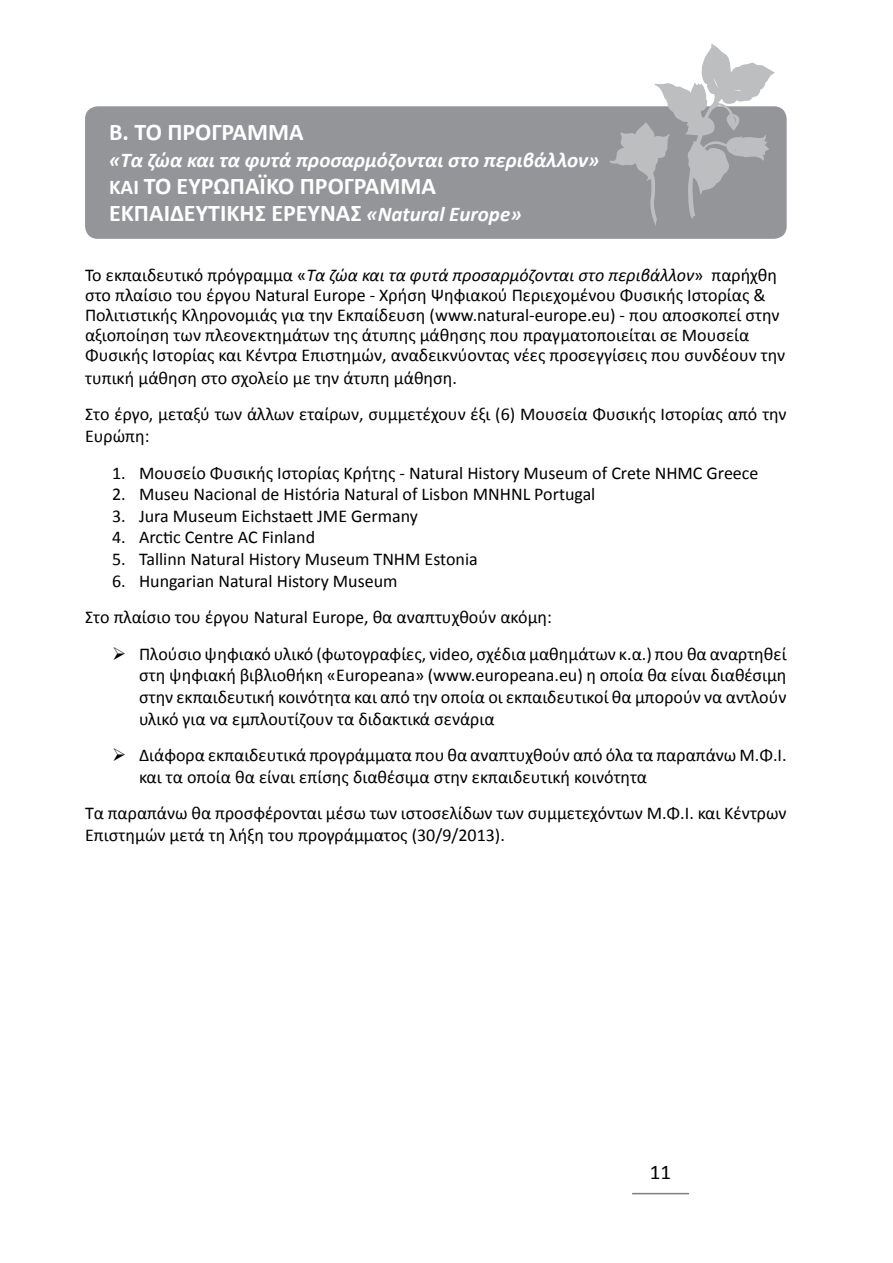
<style>
.page{position:relative;width:893px;height:1263px;background:#fff}
.page>*{position:absolute;margin:0;border:0;box-sizing:border-box;transform-origin:0 0}
.t1{font:700 24px/27px "Calibri";color:#fff}
.t2{font:italic 700 21px "Calibri";color:#fff}
.t3{font:21px "Calibri";color:#000}
.t4{font:18px/21.6px "Calibri";color:#000}
.s1{font-size:21px}
.s2{font-style:italic;font-size:21px}
.s3{font-style:italic}
</style>
<div class="page">
<hr style="left:632px;top:1193px;width:57px;height:1px;background:#7c7d80">
<div style="left:85px;top:106px;width:702px;height:133px;background:#939598;border-radius:13px"></div>
<svg style="left:609px;top:44px;width:166px;height:182px"></svg>
<h1 class="t1" style="left:109px;top:118px;width:196px">Β. ΤΟ ΠΡΟΓΡΑΜΜΑ</h1>
<p class="t2" style="left:109px;top:147px;width:492px">«Τα ζώα και τα φυτά προσαρμόζονται στο περιβάλλον»</p>
<h1 class="t1" style="left:109px;top:172px;width:414px"><span class="s1">ΚΑΙ</span> ΤΟ ΕΥΡΩΠΑΪΚΟ ΠΡΟΓΡΑΜΜΑ<br>ΕΚΠΑΙΔΕΥΤΙΚΗΣ ΕΡΕΥΝΑΣ <span class="s2">«Natural Europe»</span></h1>
<p class="t4" style="left:85px;top:265px;width:702px;line-height:19.8px">Το εκπαιδευτικό πρόγραμμα «<span class="s3">Τα ζώα και τα φυτά προσαρμόζονται στο περιβάλλον</span>» παρήχθη στο πλαίσιο του έργου Natural Europe - Χρήση Ψηφιακού Περιεχομένου Φυσικής Ιστορίας &amp; Πολιτιστικής Κληρονομιάς για την Εκπαίδευση (www.natural-europe.eu) - που αποσκοπεί στην αξιοποίηση των πλεονεκτημάτων της άτυπης μάθησης που πραγματοποιείται σε Μουσεία Φυσικής Ιστορίας και Κέντρα Επιστημών, αναδεικνύοντας νέες προσεγγίσεις που συνδέουν την</p>
<p class="t4" style="left:85px;top:359px;width:703px;line-height:36.6px">τυπική μάθηση στο σχολείο με την άτυπη μάθηση.<br>Στο έργο, μεταξύ των άλλων εταίρων, συμμετέχουν έξι (6) Μουσεία Φυσικής Ιστορίας από την</p>
<p class="t4" style="left:85px;top:424px;width:66px">Ευρώπη:</p>
<p class="t4" style="left:112px;top:461px;width:648px">1. Μουσείο Φυσικής Ιστορίας Κρήτης - Natural History Museum of Crete NHMC Greece</p>
<p class="t4" style="left:112px;top:482px;width:485px">2. Museu Nacional de História Natural of Lisbon MNHNL Portugal</p>
<p class="t4" style="left:112px;top:504px;width:307px">3. Jura Museum Eichstaett JME Germany</p>
<p class="t4" style="left:112px;top:526px;width:205px">4. Arctic Centre AC Finland</p>
<p class="t4" style="left:112px;top:547px;width:367px">5. Tallinn Natural History Museum TNHM Estonia</p>
<p class="t4" style="left:85px;top:561px;width:468px;line-height:36.6px;text-indent:27px">6. Hungarian Natural History Museum<br>Στο πλαίσιο του έργου Natural Europe, θα αναπτυχθούν ακόμη:</p>
<p class="t4" style="left:139px;top:642px;width:649px;text-align:justify;text-indent:-27px">➢ Πλούσιο ψηφιακό υλικό (φωτογραφίες, video, σχέδια μαθημάτων κ.α.) που θα αναρτηθεί στη ψηφιακή βιβλιοθήκη «Europeana» (www.europeana.eu) η οποία θα είναι διαθέσιμη στην εκπαιδευτική κοινότητα και από την οποία οι εκπαιδευτικοί θα μπορούν να αντλούν υλικό για να εμπλουτίζουν τα διδακτικά σενάρια</p>
<p class="t4" style="left:139px;top:743px;width:649px;text-indent:-27px">➢ Διάφορα εκπαιδευτικά προγράμματα που θα αναπτυχθούν από όλα τα παραπάνω Μ.Φ.Ι. και τα οποία θα είναι επίσης διαθέσιμα στην εκπαιδευτική κοινότητα</p>
<p class="t4" style="left:85px;top:802px;width:703px">Τα παραπάνω θα προσφέρονται μέσω των ιστοσελίδων των συμμετεχόντων Μ.Φ.Ι. και Κέντρων<br>Επιστημών μετά τη λήξη του προγράμματος (30/9/2013).</p>
<p class="t3" style="left:650px;top:1159px;width:23px">11</p>
</div>
